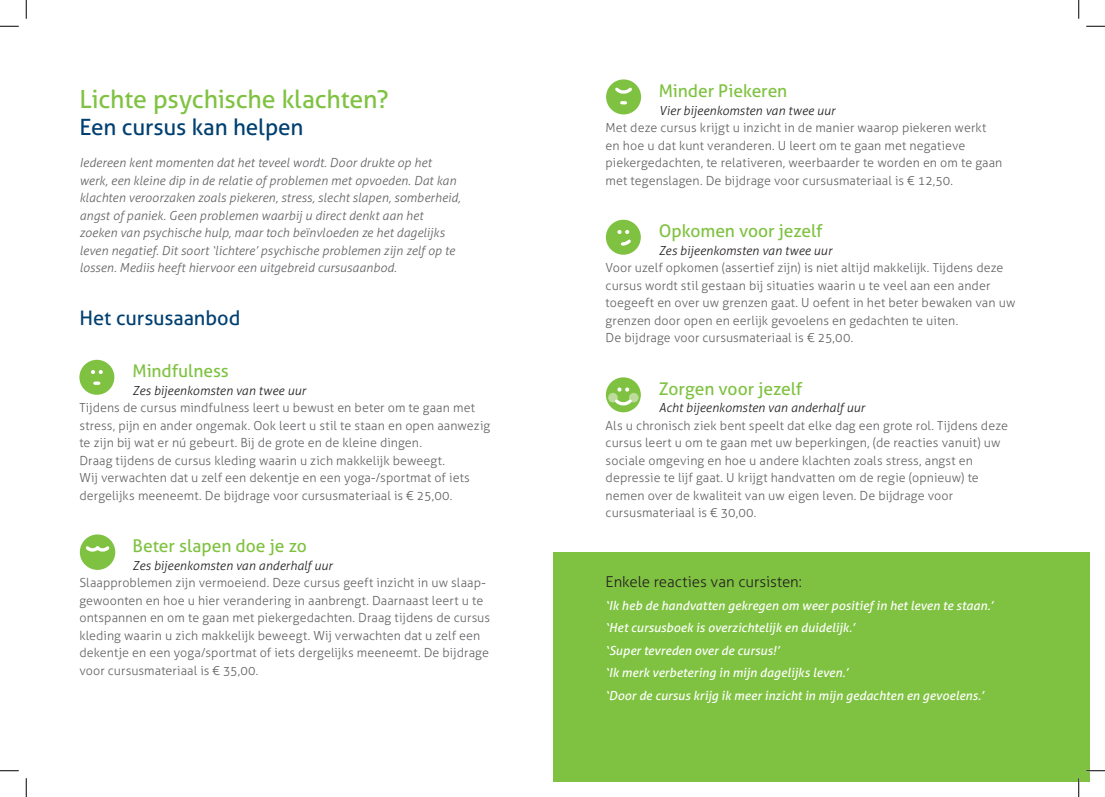
<style>
.page{position:relative;width:1105px;height:797px;background:#fff}
.page>*{position:absolute;margin:0;border:0;box-sizing:border-box;transform-origin:0 0}
.t1{font:25px "Aller";letter-spacing:-.01em;color:#7fc241}
.t2{font:22.5px "Aller";letter-spacing:-.01em;color:#004071}
.t3{font:20px "Aller";letter-spacing:-.005em;color:#004071}
.t4{font:17.5px "Aller";letter-spacing:-.005em;color:#7fc241}
.t5{font:300 15px "Aller";letter-spacing:-.005em;color:#231f20}
.t6{font:300 12.5px/17.5px "Aller";letter-spacing:.005em;color:#636366}
.t7{font:italic 300 12.5px/17.5px "Aller";letter-spacing:.005em;color:#636366}
.t8{font:italic 12.5px/22.5px "Aller";letter-spacing:.005em;color:#fff}
.t9{font:italic 300 12.5px "Aller";letter-spacing:.005em;color:#231f20}
</style>
<div class="page">
<div style="left:553px;top:552px;width:536px;height:229px;background:#7fc241"></div>
<div style="left:79px;top:360px;width:35px;height:35px;background:#7fc241;border-radius:50%"></div>
<svg style="left:95px;top:381px;width:4px;height:4px"></svg>
<svg style="left:91px;top:370px;width:12px;height:4px"></svg>
<div style="left:606px;top:79px;width:35px;height:35px;background:#7fc241;border-radius:50%"></div>
<svg style="left:615px;top:87px;width:17px;height:6px"></svg>
<div style="left:80px;top:534px;width:35px;height:36px;background:#7fc241;border-radius:50%"></div>
<svg style="left:85px;top:546px;width:25px;height:4px"></svg>
<div style="left:606px;top:377px;width:35px;height:35px;background:#7fc241;border-radius:50%"></div>
<div style="left:608px;top:393px;width:10px;height:9px;background:#bddc9b;border-radius:50%"></div>
<div style="left:629px;top:393px;width:9px;height:9px;background:#bddc9b;border-radius:50%"></div>
<svg style="left:612px;top:387px;width:23px;height:18px"></svg>
<div style="left:606px;top:220px;width:35px;height:35px;background:#7fc241;border-radius:50%"></div>
<svg style="left:617px;top:230px;width:14px;height:16px"></svg>
<svg style="left:0;top:25px;width:19px;height:2px"></svg>
<svg style="left:1086px;top:25px;width:19px;height:2px"></svg>
<svg style="left:0;top:770px;width:19px;height:1px"></svg>
<svg style="left:1086px;top:770px;width:19px;height:1px"></svg>
<svg style="left:25px;top:0;width:2px;height:19px"></svg>
<svg style="left:25px;top:778px;width:2px;height:19px"></svg>
<svg style="left:1078px;top:0;width:1px;height:19px"></svg>
<svg style="left:1078px;top:778px;width:1px;height:19px"></svg>
<h1 class="t1" style="left:79px;top:84px;width:311px">Lichte psychische klachten?</h1>
<h2 class="t2" style="left:79px;top:114px;width:226px">Een cursus kan helpen</h2>
<p class="t7" style="left:79px;top:154px;width:383px">Iedereen kent momenten dat het teveel wordt. Door drukte op het werk, een kleine dip in de relatie of problemen met opvoeden. Dat kan klachten veroorzaken zoals piekeren, stress, slecht slapen, somberheid, angst of paniek. Geen problemen waarbij u direct denkt aan het zoeken van psychische hulp, maar toch beïnvloeden ze het dagelijks leven negatief. Dit soort ‘lichtere’ psychische problemen zijn zelf op te lossen. Mediis heeft hiervoor een uitgebreid cursusaanbod.</p>
<h3 class="t3" style="left:79px;top:305px;width:162px">Het cursusaanbod</h3>
<h3 class="t4" style="left:133px;top:360px;width:98px">Mindfulness</h3>
<p class="t9" style="left:133px;top:383px;width:175px">Zes bijeenkomsten van twee uur</p>
<p class="t6" style="left:79px;top:399px;width:412px">Tijdens de cursus mindfulness leert u bewust en beter om te gaan met stress, pijn en ander ongemak. Ook leert u stil te staan en open aanwezig te zijn bij wat er nú gebeurt. Bij de grote en de kleine dingen.<br>Draag tijdens de cursus kleding waarin u zich makkelijk beweegt.<br>Wij verwachten dat u zelf een dekentje en een yoga-/sportmat of iets dergelijks meeneemt. De bijdrage voor cursusmateriaal is € 25,00.</p>
<h3 class="t4" style="left:133px;top:535px;width:176px">Beter slapen doe je zo</h3>
<p class="t9" style="left:133px;top:558px;width:202px">Zes bijeenkomsten van anderhalf uur</p>
<p class="t6" style="left:79px;top:574px;width:412px">Slaapproblemen zijn vermoeiend. Deze cursus geeft inzicht in uw slaap&shy;gewoonten en hoe u hier verandering in aanbrengt. Daarnaast leert u te ontspannen en om te gaan met piekergedachten. Draag tijdens de cursus kleding waarin u zich makkelijk beweegt. Wij verwachten dat u zelf een dekentje en een yoga/sportmat of iets dergelijks meeneemt. De bijdrage voor cursusmateriaal is € 35,00.</p>
<h3 class="t4" style="left:659px;top:80px;width:130px">Minder Piekeren</h3>
<p class="t9" style="left:659px;top:103px;width:178px">Vier bijeenkomsten van twee uur</p>
<p class="t6" style="left:606px;top:119px;width:398px">Met deze cursus krijgt u inzicht in de manier waarop piekeren werkt en hoe u dat kunt veranderen. U leert om te gaan met negatieve piekergedachten, te relativeren, weerbaarder te worden en om te gaan met tegenslagen. De bijdrage voor cursusmateriaal is € 12,50.</p>
<h3 class="t4" style="left:659px;top:220px;width:165px">Opkomen voor jezelf</h3>
<p class="t9" style="left:659px;top:243px;width:175px">Zes bijeenkomsten van twee uur</p>
<p class="t6" style="left:606px;top:259px;width:411px">Voor uzelf opkomen (assertief zijn) is niet altijd makkelijk. Tijdens deze cursus wordt stil gestaan bij situaties waarin u te veel aan een ander toegeeft en over uw grenzen gaat. U oefent in het beter bewaken van uw grenzen door open en eerlijk gevoelens en gedachten te uiten.<br>De bijdrage voor cursusmateriaal is € 25,00.</p>
<h3 class="t4" style="left:659px;top:378px;width:145px">Zorgen voor jezelf</h3>
<p class="t9" style="left:659px;top:400px;width:207px">Acht bijeenkomsten van anderhalf uur</p>
<p class="t6" style="left:606px;top:416px;width:404px">Als u chronisch ziek bent speelt dat elke dag een grote rol. Tijdens deze cursus leert u om te gaan met uw beperkingen, (de reacties vanuit) uw sociale omgeving en hoe u andere klachten zoals stress, angst en depressie te lijf gaat. U krijgt handvatten om de regie (opnieuw) te nemen over de kwaliteit van uw eigen leven. De bijdrage voor cursusmateriaal is € 30,00.</p>
<p class="t5" style="left:606px;top:573px;width:198px">Enkele reacties van cursisten:</p>
<p class="t8" style="left:606px;top:594px;width:389px">‘Ik heb de handvatten gekregen om weer positief in het leven te staan.’ ‘Het cursusboek is overzichtelijk en duidelijk.’<br>‘Super tevreden over de cursus!’<br>‘Ik merk verbetering in mijn dagelijks leven.’<br>‘Door de cursus krijg ik meer inzicht in mijn gedachten en gevoelens.’</p>
</div>
